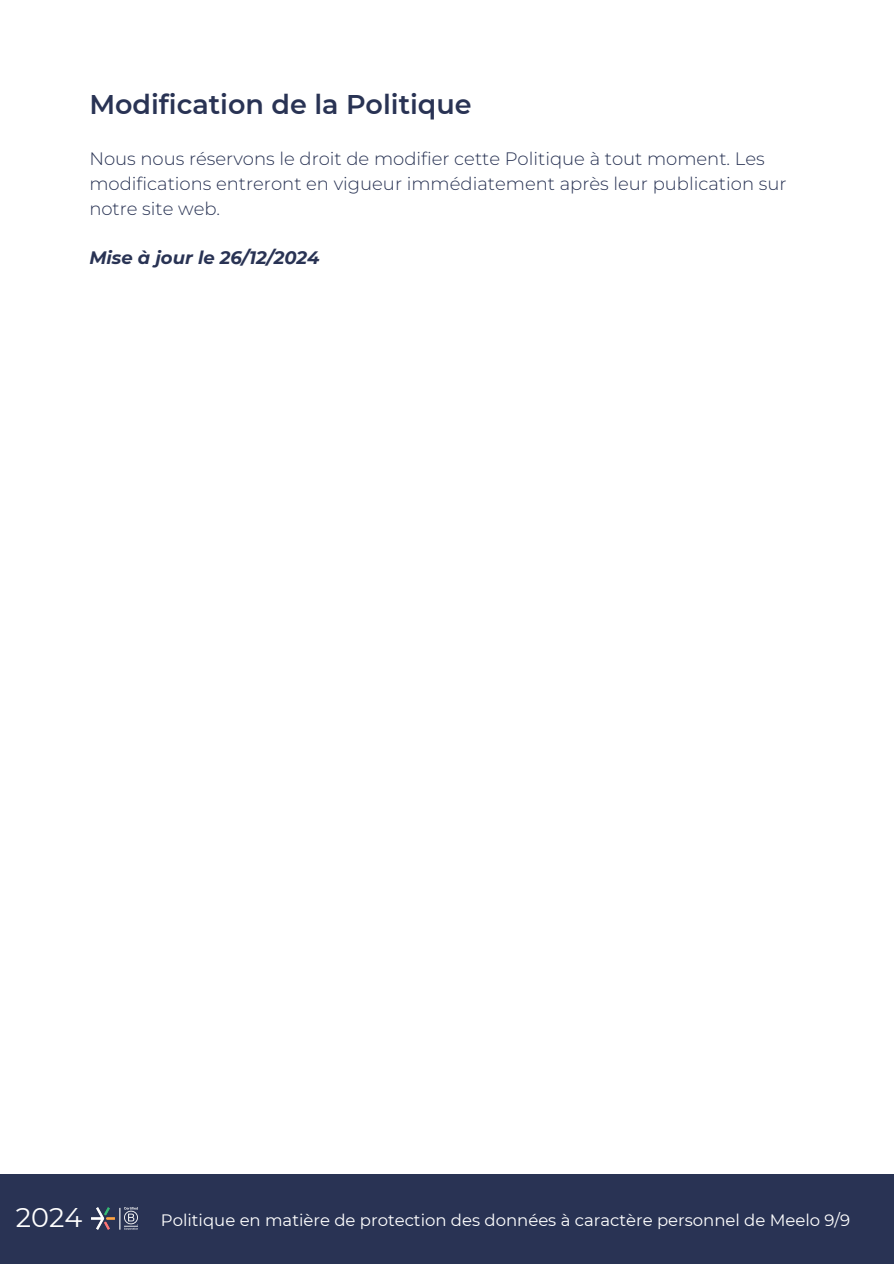
<style>
.page{position:relative;width:894px;height:1264px;background:#fff}
.page>*{position:absolute;margin:0;border:0;box-sizing:border-box;transform-origin:0 0}
.t1{font:600 27px "Montserrat";color:#293354}
.t2{font:27px "Montserrat";color:#fff}
.t3{font:300 18px/24.8px "Montserrat";color:#293354}
.t4{font:italic 700 18px "Montserrat";color:#293354}
.t5{font:16.5px "Montserrat";color:#fff}
</style>
<div class="page">
<div style="left:0;top:1174px;width:893px;height:89px;background:#293354"></div>
<img style="left:91px;top:1207px;width:24px;height:22px">
<svg style="left:119px;top:1207px;width:1px;height:22px"></svg>
<img style="left:125px;top:1207px;width:12px;height:22px">
<h1 class="t1" style="left:89px;top:87px;width:384px">Modification de la Politique</h1>
<p class="t3" style="left:89px;top:147px;width:698px">Nous nous réservons le droit de modifier cette Politique à tout moment. Les modifications entreront en vigueur immédiatement après leur publication sur notre site web.</p>
<h3 class="t4" style="left:89px;top:247px;width:232px">Mise à jour le 26/12/2024</h3>
<h2 class="t2" style="left:16px;top:1200px;width:68px">2024</h2>
<p class="t5" style="left:161px;top:1209px;width:690px">Politique en matière de protection des données à caractère personnel de Meelo 9/9</p>
</div>
